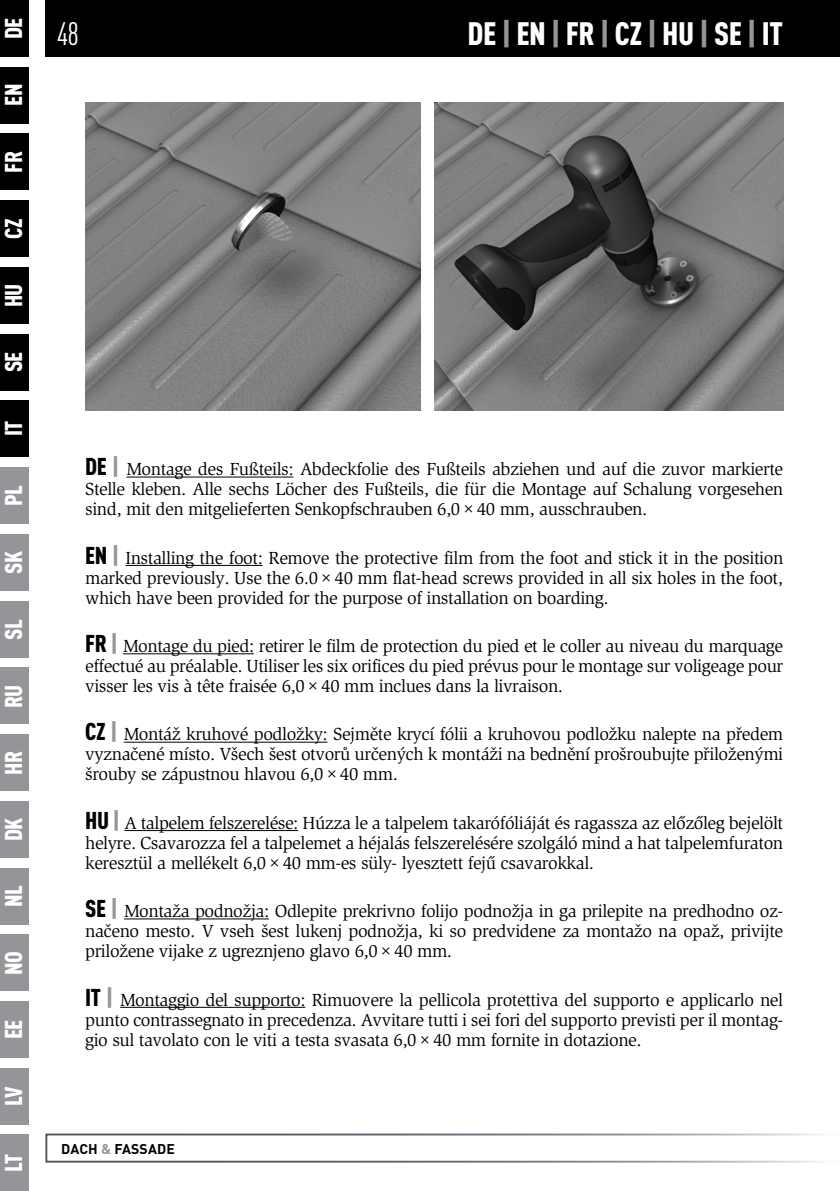
<style>
.page{position:relative;width:840px;height:1191px;background:#fff}
.page>*{position:absolute;margin:0;border:0;box-sizing:border-box;transform-origin:0 0}
.t1{font:900 condensed 32px "DIN Pro";letter-spacing:-.015em;color:#fff}
.t2{font:condensed 32px "DIN Pro";color:#fff}
.t3{font:900 condensed 24px "DIN Pro";letter-spacing:-.015em;color:#fff}
.t4{font:18px/20px "ITC Slimbach LTCE";letter-spacing:-.025em;color:#000;text-align:justify}
.t5{font:700 14px "DIN Pro";letter-spacing:.01em;color:#000}
.s1{color:#939598}
.s2{font-family:"DIN Pro";font-weight:900;font-stretch:condensed;font-size:24px}
.s3{font-family:"DIN Pro";font-weight:900;font-stretch:condensed;font-size:24px;color:#939598}
</style>
<div class="page">
<div style="left:45px;top:0;width:794px;height:57px;background:#000"></div>
<div style="left:0;top:1134px;width:28px;height:57px;background:#939598"></div>
<div style="left:0;top:467px;width:28px;height:57px;background:#939598"></div>
<div style="left:0;top:534px;width:28px;height:56px;background:#939598"></div>
<div style="left:0;top:601px;width:28px;height:56px;background:#939598"></div>
<div style="left:0;top:667px;width:28px;height:57px;background:#939598"></div>
<div style="left:0;top:734px;width:28px;height:57px;background:#939598"></div>
<div style="left:0;top:801px;width:28px;height:57px;background:#939598"></div>
<div style="left:0;top:868px;width:28px;height:56px;background:#939598"></div>
<div style="left:0;top:934px;width:28px;height:57px;background:#939598"></div>
<div style="left:0;top:1001px;width:28px;height:57px;background:#939598"></div>
<div style="left:0;top:1067px;width:28px;height:57px;background:#939598"></div>
<svg style="left:45px;top:1133px;width:780px;height:29px"></svg>
<hr style="left:126px;top:476px;width:167px;height:1px;background:#000">
<hr style="left:125px;top:565px;width:137px;height:1px;background:#000">
<hr style="left:123px;top:653px;width:131px;height:1px;background:#000">
<hr style="left:124px;top:741px;width:203px;height:1px;background:#000">
<hr style="left:124px;top:830px;width:174px;height:1px;background:#000">
<hr style="left:124px;top:918px;width:145px;height:1px;background:#000">
<hr style="left:120px;top:1006px;width:185px;height:1px;background:#000">
<img style="left:85px;top:102px;width:335px;height:309px">
<img style="left:434px;top:102px;width:348px;height:309px">
<div style="left:0;top:0;width:28px;height:57px;background:#000"></div>
<div style="left:0;top:67px;width:28px;height:57px;background:#000"></div>
<div style="left:0;top:133px;width:28px;height:57px;background:#000"></div>
<div style="left:0;top:200px;width:28px;height:57px;background:#000"></div>
<div style="left:0;top:267px;width:28px;height:56px;background:#000"></div>
<div style="left:0;top:334px;width:28px;height:56px;background:#000"></div>
<div style="left:0;top:400px;width:28px;height:57px;background:#000"></div>
<h2 class="t3" style="left:-5px;top:39px;width:23px;rotate:-90deg">DE</h2>
<h2 class="t3" style="left:-5px;top:106px;width:24px;rotate:-90deg">EN</h2>
<h2 class="t3" style="left:-5px;top:173px;width:23px;rotate:-90deg">FR</h2>
<h2 class="t3" style="left:-5px;top:239px;width:22px;rotate:-90deg">CZ</h2>
<h2 class="t3" style="left:-5px;top:307px;width:25px;rotate:-90deg">HU</h2>
<h2 class="t3" style="left:-5px;top:372px;width:22px;rotate:-90deg">SE</h2>
<h2 class="t3" style="left:-5px;top:436px;width:17px;rotate:-90deg">IT</h2>
<h2 class="t3" style="left:-5px;top:506px;width:23px;rotate:-90deg">PL</h2>
<h2 class="t3" style="left:-5px;top:574px;width:24px;rotate:-90deg">SK</h2>
<h2 class="t3" style="left:-5px;top:640px;width:22px;rotate:-90deg">SL</h2>
<h2 class="t3" style="left:-5px;top:708px;width:25px;rotate:-90deg">RU</h2>
<h2 class="t3" style="left:-5px;top:775px;width:26px;rotate:-90deg">HR</h2>
<h2 class="t3" style="left:-5px;top:841px;width:25px;rotate:-90deg">DK</h2>
<h2 class="t3" style="left:-5px;top:907px;width:23px;rotate:-90deg">NL</h2>
<h2 class="t3" style="left:-5px;top:975px;width:25px;rotate:-90deg">NO</h2>
<h2 class="t3" style="left:-5px;top:1039px;width:21px;rotate:-90deg">EE</h2>
<h2 class="t3" style="left:-5px;top:1105px;width:21px;rotate:-90deg">LV</h2>
<h2 class="t3" style="left:-5px;top:1171px;width:20px;rotate:-90deg">LT</h2>
<h1 class="t2" style="left:57px;top:11px;width:24px">48</h1>
<h1 class="t1" style="left:467px;top:9px;width:317px">DE <span class="s1">|</span> EN <span class="s1">|</span> FR <span class="s1">|</span> CZ <span class="s1">|</span> HU <span class="s1">|</span> SE <span class="s1">|</span> IT</h1>
<p class="t4" style="left:85px;top:459px;width:699px"><span class="s2">DE</span> <span class="s3">|</span> Montage des Fußteils: Abdeckfolie des Fußteils abziehen und auf die zuvor markierte Stelle kleben. Alle sechs Löcher des Fußteils, die für die Montage auf Schalung vorgesehen sind, mit den mitgelieferten Senkopfschrauben 6,0×40 mm, ausschrauben.</p>
<p class="t4" style="left:85px;top:548px;width:699px"><span class="s2">EN</span> <span class="s3">|</span> Installing the foot: Remove the protective film from the foot and stick it in the position marked previously. Use the 6.0×40 mm flat-head screws provided in all six holes in the foot, which have been provided for the purpose of installation on boarding.</p>
<p class="t4" style="left:85px;top:636px;width:699px"><span class="s2">FR</span> <span class="s3">|</span> Montage du pied: retirer le film de protection du pied et le coller au niveau du marquage effectué au préalable. Utiliser les six orifices du pied prévus pour le montage sur voligeage pour visser les vis à tête fraisée 6,0×40 mm inclues dans la livraison.</p>
<p class="t4" style="left:85px;top:724px;width:699px"><span class="s2">CZ</span> <span class="s3">|</span> Montáž kruhové podložky: Sejměte krycí fólii a kruhovou podložku nalepte na předem vyznačené místo. Všech šest otvorů určených k montáži na bednění prošroubujte přiloženými šrouby se zápustnou hlavou 6,0×40 mm.</p>
<p class="t4" style="left:85px;top:813px;width:699px"><span class="s2">HU</span> <span class="s3">|</span> A talpelem felszerelése: Húzza le a talpelem takarófóliáját és ragassza az előzőleg bejelölt helyre. Csavarozza fel a talpelemet a héjalás felszerelésére szolgáló mind a hat talpelemfuraton keresztül a mellékelt 6,0×40 mm-es süly- lyesztett fejű csavarokkal.</p>
<p class="t4" style="left:85px;top:901px;width:699px"><span class="s2">SE</span> <span class="s3">|</span> Montaža podnožja: Odlepite prekrivno folijo podnožja in ga prilepite na predhodno oz&shy;načeno mesto. V vseh šest lukenj podnožja, ki so predvidene za montažo na opaž, privijte priložene vijake z ugreznjeno glavo 6,0×40 mm.</p>
<p class="t4" style="left:85px;top:989px;width:699px"><span class="s2">IT</span> <span class="s3">|</span> Montaggio del supporto: Rimuovere la pellicola protettiva del supporto e applicarlo nel punto contrassegnato in precedenza. Avvitare tutti i sei fori del supporto previsti per il montag&shy;gio sul tavolato con le viti a testa svasata 6,0×40 mm fornite in dotazione.</p>
<p class="t5" style="left:61px;top:1137px;width:115px">DACH <span class="s1">&amp;</span> FASSADE</p>
</div>
